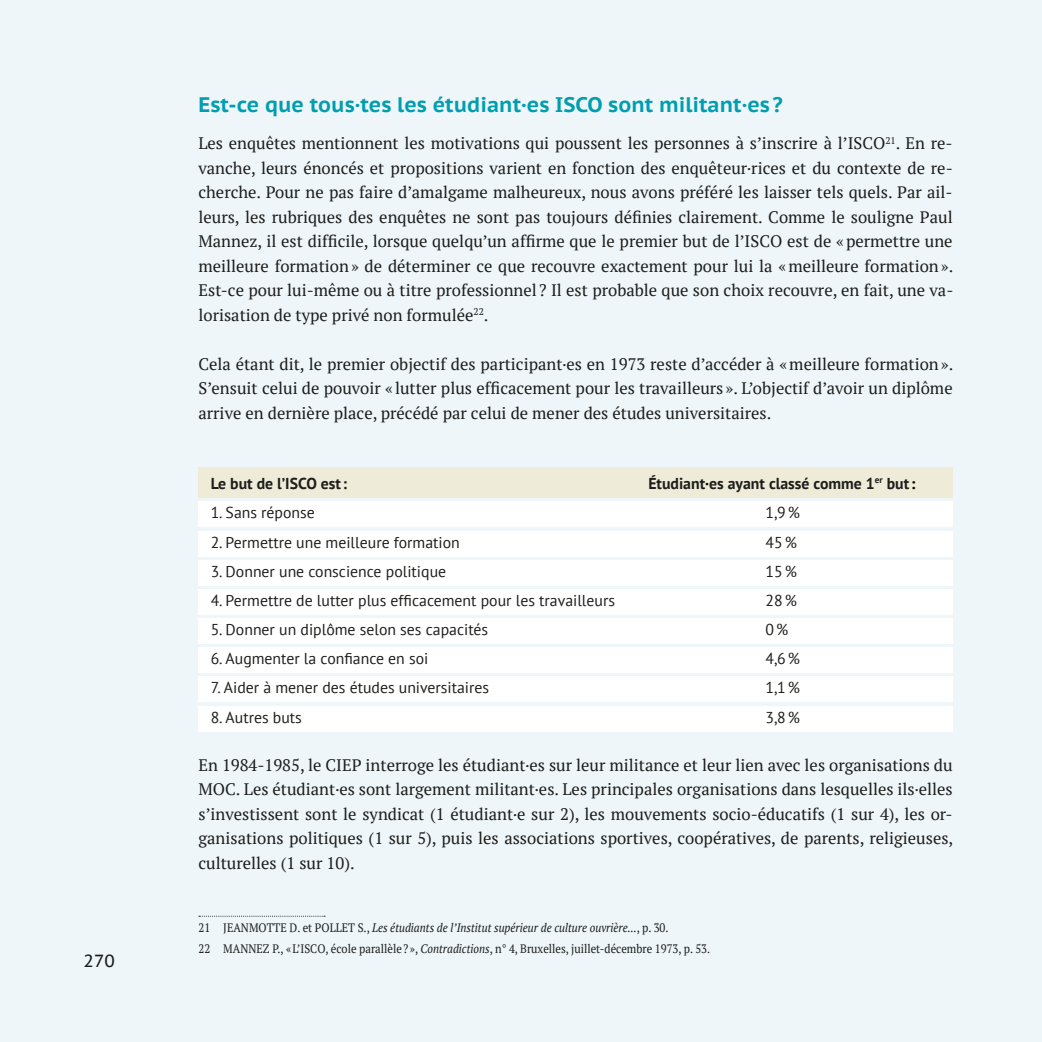
<style>
.page{position:relative;width:1042px;height:1042px;background:#eef6f9}
.page>*{position:absolute;margin:0;border:0;box-sizing:border-box;transform-origin:0 0}
.t1{font:700 21px "PT Sans Caption";color:#009eaf}
.t2{font:17.5px "PT Sans Caption";color:#1d1d1b}
.t3{font:16.62px/24.5px "PT Serif";color:#1d1d1b;text-align:justify}
.t4{font:15.75px "PT Sans";color:#1d1d1b}
.t5{font:700 15.75px "PT Sans";color:#1d1d1b}
.t6{font:12.25px/20.7px "PT Serif";color:#1d1d1b;scale:.9 1}
.s1{color:#000}
.s2{font-style:italic}
</style>
<div class="page">
<div style="left:198px;top:467px;width:754px;height:30px;background:#eeebd8"></div>
<div style="left:198px;top:501px;width:754px;height:26px;background:#fff"></div>
<div style="left:198px;top:531px;width:754px;height:25px;background:#fff"></div>
<div style="left:198px;top:560px;width:754px;height:25px;background:#fff"></div>
<div style="left:198px;top:589px;width:754px;height:26px;background:#fff"></div>
<div style="left:198px;top:618px;width:754px;height:26px;background:#fff"></div>
<div style="left:198px;top:647px;width:754px;height:26px;background:#fff"></div>
<div style="left:198px;top:676px;width:754px;height:26px;background:#fff"></div>
<div style="left:198px;top:706px;width:754px;height:25px;background:#fff"></div>
<svg style="left:199px;top:916px;width:126px;height:1px"></svg>
<p class="t2" style="left:84px;top:949px;width:33px">270</p>
<p class="t1" style="left:198px;top:91px;width:586px">Est-ce que tous·tes les étudiant·es ISCO sont militant·es ?</p>
<p class="t3" style="left:198px;top:131px;width:756px">Les enquêtes mentionnent les motivations qui poussent les personnes à s’inscrire à l’ISCO<sup>21</sup>. En re&shy;vanche, leurs énoncés et propositions varient en fonction des enquêteur·rices et du contexte de re&shy;cherche. Pour ne pas faire d’amalgame malheureux, nous avons préféré les laisser tels quels. Par ail&shy;leurs, les rubriques des enquêtes ne sont pas toujours définies clairement. Comme le souligne Paul Mannez, il est difficile, lorsque quelqu’un affirme que le premier but de l’ISCO est de «permettre une meilleure formation» de déterminer ce que recouvre exactement pour lui la «meilleure formation».<br>Est-ce pour lui-même ou à titre professionnel ? Il est probable que son choix recouvre, en fait, une va&shy;lorisation de type privé non formulée<sup>22</sup>.</p>
<p class="t3" style="left:198px;top:352px;width:756px">Cela étant dit, le premier objectif des participant·es en 1973 reste d’accéder à «meilleure formation».<br>S’ensuit celui de pouvoir « lutter plus efficacement pour les travailleurs ». L’objectif d’avoir un diplôme arrive en dernière place, précédé par celui de mener des études universitaires.</p>
<p class="t5" style="left:211px;top:472px;width:138px">Le but de l’ISCO est:</p>
<p class="t5" style="left:648px;top:472px;width:268px">Étudiant<span class="s1">·</span>es ayant classé comme 1<sup>er</sup> but<span class="s1">:</span></p>
<p class="t4" style="left:211px;top:503px;width:106px">1. Sans réponse</p>
<p class="t4" style="left:765px;top:503px;width:36px">1,9%</p>
<p class="t4" style="left:211px;top:532px;width:250px">2. Permettre une meilleure formation</p>
<p class="t4" style="left:765px;top:532px;width:33px">45%</p>
<p class="t4" style="left:211px;top:561px;width:237px">3. Donner une conscience politique</p>
<p class="t4" style="left:765px;top:561px;width:33px">15%</p>
<p class="t4" style="left:211px;top:590px;width:406px">4. Permettre de lutter plus efficacement pour les travailleurs</p>
<p class="t4" style="left:765px;top:590px;width:33px">28%</p>
<p class="t4" style="left:211px;top:619px;width:279px">5. Donner un diplôme selon ses capacités</p>
<p class="t4" style="left:765px;top:619px;width:24px">0%</p>
<p class="t4" style="left:211px;top:648px;width:219px">6. Augmenter la confiance en soi</p>
<p class="t4" style="left:765px;top:648px;width:36px">4,6%</p>
<p class="t4" style="left:211px;top:678px;width:280px">7. Aider à mener des études universitaires</p>
<p class="t4" style="left:765px;top:678px;width:36px">1,1%</p>
<p class="t4" style="left:211px;top:707px;width:93px">8. Autres buts</p>
<p class="t4" style="left:765px;top:707px;width:36px">3,8%</p>
<p class="t3" style="left:198px;top:752px;width:756px">En 1984-1985, le CIEP interroge les étudiant·es sur leur militance et leur lien avec les organisations du MOC. Les étudiant·es sont largement militant·es. Les principales organisations dans lesquelles ils·elles s’investissent sont le syndicat (1 étudiant·e sur 2), les mouvements socio-éducatifs (1 sur 4), les or&shy;ganisations politiques (1 sur 5), puis les associations sportives, coopératives, de parents, religieuses, culturelles (1 sur 10).</p>
<p class="t6" style="left:198px;top:917px;width:570px">21 JEANMOTTE D. et POLLET S., <span class="s2">Les étudiants de l’Institut supérieur de culture ouvrière...</span>, p. 30.<br>22 MANNEZ P., «L’ISCO, école parallèle? », <span class="s2">Contradictions</span>, n° 4, Bruxelles, juillet-décembre 1973, p. 53.</p>
</div>
